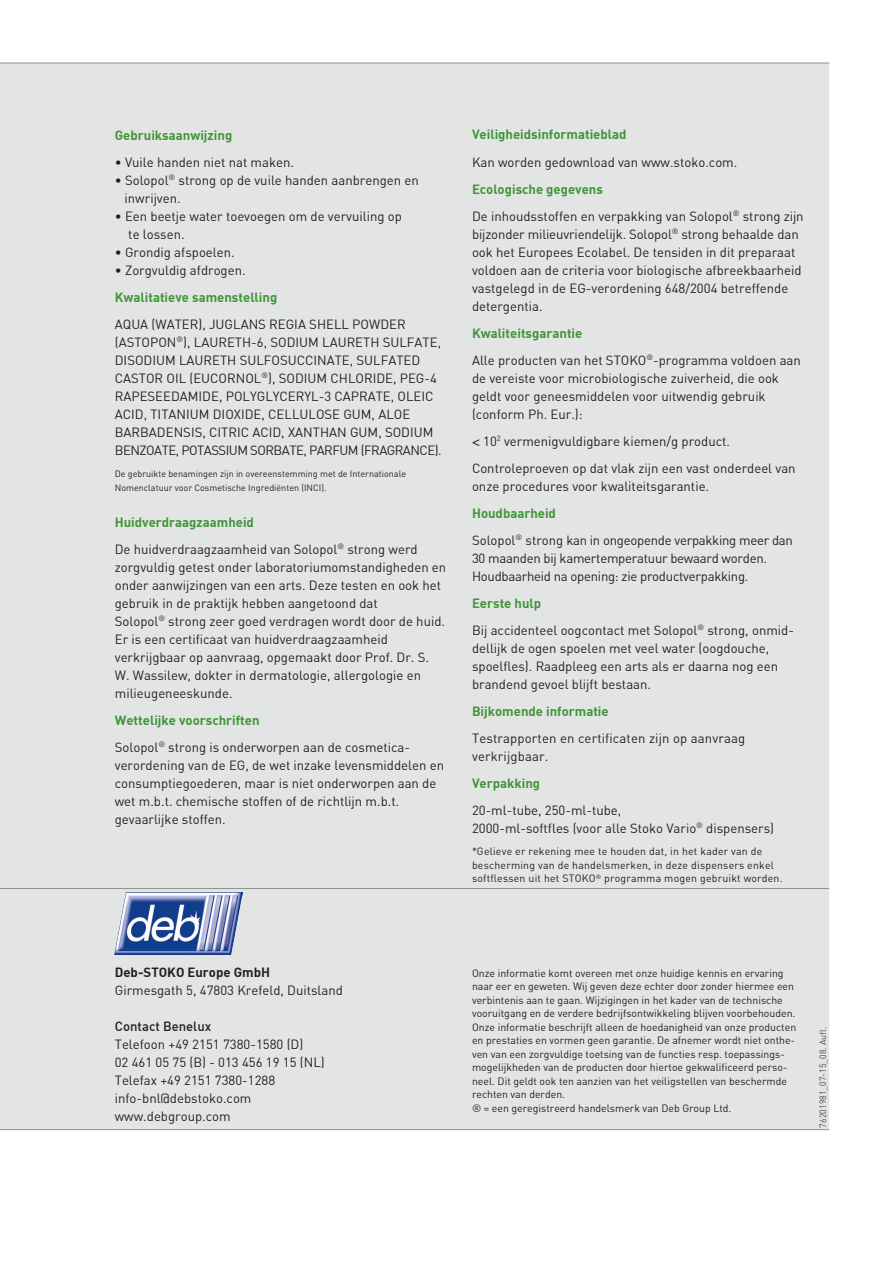
<style>
.page{position:relative;width:893px;height:1263px;background:#fff}
.page>*{position:absolute;margin:0;border:0;box-sizing:border-box;transform-origin:0 0}
.t1{font:13.2px/18px "DIN Bek";color:#231f20}
.t2{font:700 13.2px "DI Nbek";color:#3f9537}
.t3{font:13.2px/18px "DIN Bek";letter-spacing:-.02em;color:#231f20}
.t4{font:700 13.2px "DI Nbek";color:#231f20}
.t5{font:500 13.2px "DI Nbek";color:#231f20}
.t6{font:10.5px/13.5px "DIN Bek";color:#231f20}
.t7{font:10.5px/13.5px "DIN Bek";letter-spacing:.02em;color:#231f20}
.t8{font:9px/13.5px "DIN Bek";color:#231f20}
.t9{font:300 9px "DI Nbek";color:#231f20}
.s1{font-family:"DIN Engschrift"}
</style>
<div class="page">
<div style="left:0;top:64px;width:829px;height:1065px;background:#e3e4e4"></div>
<hr style="left:0;top:1129px;width:829px;height:1px;background:#8f9191">
<hr style="left:0;top:888px;width:829px;height:1px;background:#8f9191">
<img style="left:115px;top:892px;width:127px;height:62px">
<hr style="left:0;top:63px;width:829px;height:1px;background:#8f9191">
<p class="t2" style="left:115px;top:126px;width:119px">Gebruiksaanwijzing</p>
<p class="t1" style="left:115px;top:152px;width:181px">• Vuile handen niet nat maken.</p>
<p class="t1" style="left:125px;top:170px;width:296px;text-indent:-10px">• Solopol<sup>®</sup> strong op de vuile handen aanbrengen en inwrijven.</p>
<p class="t1" style="left:128px;top:206px;width:275px;text-indent:-14px">• Een beetje water toevoegen om de vervuiling op te lossen.</p>
<p class="t1" style="left:115px;top:242px;width:121px">• Grondig afspoelen.</p>
<p class="t1" style="left:115px;top:260px;width:132px">• Zorgvuldig afdrogen.</p>
<p class="t2" style="left:115px;top:288px;width:164px">Kwalitatieve samenstelling</p>
<p class="t1" style="left:115px;top:314px;width:328px">AQUA (WATER), JUGLANS REGIA SHELL POWDER (ASTOPON<sup>®</sup>), LAURETH-6, SODIUM LAURETH SULFATE, DISODIUM LAURETH SULFOSUCCINATE, SULFATED CASTOR OIL (EUCORNOL<sup>®</sup>), SODIUM CHLORIDE, PEG-4<br>RAPESEEDAMIDE, POLYGLYCERYL-3 CAPRATE, OLEIC ACID, TITANIUM DIOXIDE, CELLULOSE GUM, ALOE BARBADENSIS, CITRIC ACID, XANTHAN GUM, SODIUM BENZOATE, POTASSIUM SORBATE, PARFUM (FRAGRANCE).</p>
<p class="t8" style="left:115px;top:467px;width:293px">De gebruikte benamingen zijn in overeenstemming met de Internationale<br>Nomenclatuur voor Cosmetische Ingrediënten (INCI).</p>
<p class="t2" style="left:115px;top:513px;width:141px">Huidverdraagzaamheid</p>
<p class="t1" style="left:115px;top:539px;width:333px">De huidverdraagzaamheid van Solopol<sup>®</sup> strong werd zorgvuldig getest onder laboratoriumomstandigheden en onder aanwijzingen van een arts. Deze testen en ook het gebruik in de praktijk hebben aangetoond dat<br>Solopol<sup>®</sup> strong zeer goed verdragen wordt door de huid.<br>Er is een certificaat van huidverdraagzaamheid verkrijgbaar op aanvraag, opgemaakt door Prof. Dr. S.<br>W. Wassilew, dokter in dermatologie, allergologie en milieugeneeskunde.</p>
<p class="t2" style="left:115px;top:711px;width:146px">Wettelijke voorschriften</p>
<p class="t1" style="left:115px;top:737px;width:331px">Solopol<sup>®</sup> strong is onderworpen aan de cosmetica&shy;verordening van de EG, de wet inzake levensmiddelen en consumptiegoederen, maar is niet onderworpen aan de wet m.b.t. chemische stoffen of de richtlijn m.b.t. gevaarlijke stoffen.</p>
<p class="t2" style="left:472px;top:126px;width:156px">Veiligheidsinformatieblad</p>
<p class="t1" style="left:472px;top:152px;width:267px">Kan worden gedownload van www.stoko.com.</p>
<p class="t2" style="left:472px;top:180px;width:132px">Ecologische gegevens</p>
<p class="t1" style="left:472px;top:206px;width:333px">De inhoudsstoffen en verpakking van Solopol<sup>®</sup> strong zijn bijzonder milieuvriendelijk. Solopol<sup>®</sup> strong behaalde dan ook het Europees Ecolabel. De tensiden in dit preparaat voldoen aan de criteria voor biologische afbreekbaarheid vastgelegd in de EG-verordening 648/2004 betreffende detergentia.</p>
<p class="t2" style="left:472px;top:324px;width:112px">Kwaliteitsgarantie</p>
<p class="t1" style="left:472px;top:350px;width:330px">Alle producten van het STOKO<sup>®</sup>-programma voldoen aan de vereiste voor microbiologische zuiverheid, die ook geldt voor geneesmiddelen voor uitwendig gebruik (conform Ph. Eur.):</p>
<p class="t1" style="left:472px;top:427px;width:325px;line-height:27px"><span class="s1">&lt;</span> 10<sup>2</sup> vermenigvuldigbare kiemen/g product.<br>Controleproeven op dat vlak zijn een vast onderdeel van</p>
<p class="t1" style="left:472px;top:476px;width:239px">onze procedures voor kwaliteitsgarantie.</p>
<p class="t2" style="left:472px;top:504px;width:85px">Houdbaarheid</p>
<p class="t3" style="left:472px;top:530px;width:322px">Solopol<sup>®</sup> strong kan in ongeopende verpakking meer dan<br>30 maanden bij kamertemperatuur bewaard worden.<br>Houdbaarheid na opening: zie productverpakking.</p>
<p class="t2" style="left:472px;top:594px;width:71px">Eerste hulp</p>
<p class="t1" style="left:472px;top:620px;width:323px">Bij accidenteel oogcontact met Solopol<sup>®</sup> strong, onmid&shy;dellijk de ogen spoelen met veel water (oogdouche, spoelfles). Raadpleeg een arts als er daarna nog een brandend gevoel blijft bestaan.</p>
<p class="t2" style="left:472px;top:702px;width:138px">Bijkomende informatie</p>
<p class="t1" style="left:472px;top:728px;width:275px">Testrapporten en certificaten zijn op aanvraag verkrijgbaar.</p>
<p class="t2" style="left:472px;top:774px;width:70px">Verpakking</p>
<p class="t1" style="left:472px;top:800px;width:304px">20-ml-tube, 250-ml-tube,<br>2000-ml-softfles (voor alle Stoko Vario<sup>®</sup> dispensers)</p>
<p class="t7" style="left:472px;top:844px;width:312px">*Gelieve er rekening mee te houden dat, in het kader van de bescherming van de handelsmerken, in deze dispensers enkel softflessen uit het STOKO<sup>®</sup> programma mogen gebruikt worden.</p>
<p class="t4" style="left:115px;top:963px;width:157px">Deb-STOKO Europe GmbH</p>
<p class="t1" style="left:115px;top:980px;width:230px">Girmesgath 5, 47803 Krefeld, Duitsland</p>
<p class="t5" style="left:115px;top:1017px;width:98px">Contact Benelux</p>
<p class="t1" style="left:115px;top:1034px;width:211px">Telefoon +49 2151 7380-1580 (D)<br>02 461 05 75 (B) - 013 456 19 15 (NL)<br>Telefax +49 2151 7380-1288 info-bnl@debstoko.com www.debgroup.com</p>
<p class="t6" style="left:472px;top:966px;width:326px">Onze informatie komt overeen met onze huidige kennis en ervaring naar eer en geweten. Wij geven deze echter door zonder hiermee een verbintenis aan te gaan. Wijzigingen in het kader van de technische vooruitgang en de verdere bedrijfsontwikkeling blijven voorbehouden.<br>Onze informatie beschrijft alleen de hoedanigheid van onze producten en prestaties en vormen geen garantie. De afnemer wordt niet onthe&shy;ven van een zorgvuldige toetsing van de functies resp. toepassings&shy;mogelijkheden van de producten door hiertoe gekwalificeerd perso&shy;neel. Dit geldt ook ten aanzien van het veiligstellen van beschermde rechten van derden.<br>® = een geregistreerd handelsmerk van Deb Group Ltd.</p>
<p class="t9" style="left:817px;top:1127px;width:102px;rotate:-90deg">76201981_07-15_08. Aufl.</p>
</div>
